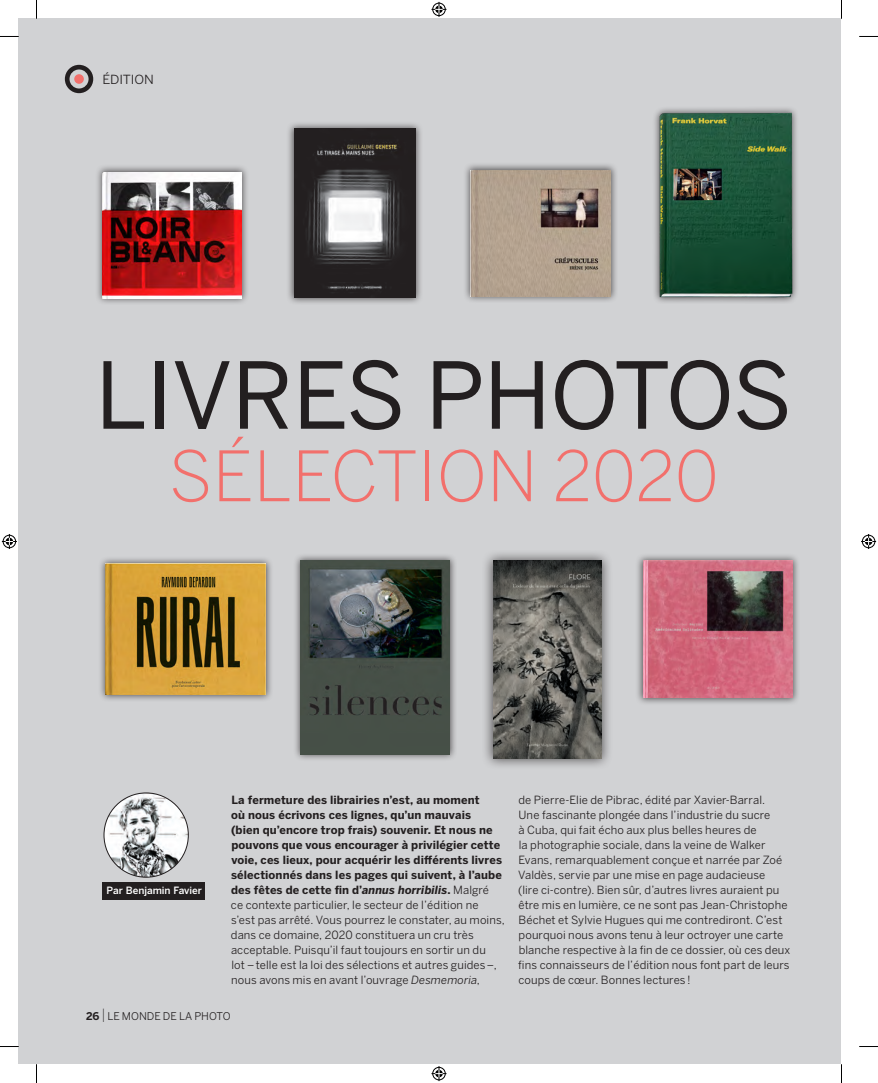
<style>
.page{position:relative;width:878px;height:1083px;background:#fff}
.page>*{position:absolute;margin:0;border:0;box-sizing:border-box;transform-origin:0 0}
.t1{font:91.25px "Benton Sans";letter-spacing:-.01em;color:#231f20}
.t2{font:300 68.75px "Benton Sans";color:#f2706c}
.t3{font:12.5px "Benton Sans";letter-spacing:-.015em;color:#231f20;scale:1.05 1}
._3-titre{font:700 11.25px/15px "Benton Sans";letter-spacing:.01em;color:#231f20}
._3-titre-2{font:11.25px/15px "Benton Sans";letter-spacing:.01em;color:#231f20}
.t4{font:10.62px "Benton Sans";color:#231f20}
._1-BODY{font:500 10px "Benton Sans";letter-spacing:-.005em;color:#fff}
.s1{font-style:italic}
.s2{font-weight:400}
.s3{font-weight:400;font-style:italic}
.s4{font-weight:700}
.s5{font-weight:300;font-size:18px}
</style>
<div class="page">
<div style="left:19px;top:19px;width:821px;height:1045px;background:#d1d2d4"></div>
<svg style="left:65px;top:65px;width:28px;height:28px"></svg>
<div style="left:74px;top:74px;width:10px;height:10px;background:#f2706c;border-radius:50%"></div>
<div style="left:102px;top:882px;width:102px;height:17px;background:#231f20"></div>
<img style="left:104px;top:793px;width:84px;height:84px;border-radius:42px">
<div style="left:95px;top:164px;width:154px;height:141px;background:#231f20;opacity:.75"></div>
<img style="left:103px;top:172px;width:138px;height:126px">
<div style="left:286px;top:121px;width:137px;height:184px;background:#231f20;opacity:.75"></div>
<img style="left:294px;top:128px;width:121px;height:170px">
<div style="left:462px;top:162px;width:156px;height:141px;background:#231f20;opacity:.75"></div>
<img style="left:470px;top:170px;width:140px;height:126px">
<img style="left:654px;top:108px;width:143px;height:195px">
<div style="left:635px;top:553px;width:164px;height:152px;background:#231f20;opacity:.75"></div>
<img style="left:643px;top:561px;width:149px;height:136px">
<div style="left:481px;top:549px;width:132px;height:221px;background:#231f20;opacity:.75"></div>
<img style="left:493px;top:561px;width:108px;height:198px">
<div style="left:98px;top:556px;width:175px;height:146px;background:#231f20;opacity:.75"></div>
<img style="left:106px;top:564px;width:159px;height:130px">
<div style="left:292px;top:553px;width:165px;height:209px;background:#231f20;opacity:.75"></div>
<img style="left:300px;top:561px;width:149px;height:193px">
<svg style="left:0;top:36px;width:19px;height:1px"></svg>
<svg style="left:859px;top:36px;width:18px;height:1px"></svg>
<svg style="left:0;top:1046px;width:19px;height:1px"></svg>
<svg style="left:859px;top:1046px;width:18px;height:1px"></svg>
<svg style="left:36px;top:0;width:1px;height:19px"></svg>
<svg style="left:36px;top:1064px;width:1px;height:19px"></svg>
<svg style="left:840px;top:0;width:2px;height:19px"></svg>
<svg style="left:841px;top:1064px;width:1px;height:19px"></svg>
<svg style="left:431px;top:2px;width:15px;height:15px"></svg>
<svg style="left:431px;top:1066px;width:15px;height:15px"></svg>
<svg style="left:2px;top:534px;width:15px;height:15px"></svg>
<svg style="left:861px;top:534px;width:14px;height:15px"></svg>
<p class="t3" style="left:103px;top:72px;width:50px">ÉDITION</p>
<p class="t1" style="left:95px;top:341px;width:698px">LIVRES PHOTOS</p>
<p class="t2" style="left:168px;top:436px;width:551px">SÉLECTION 2020</p>
<p class="_1-BODY" style="left:106px;top:884px;width:97px">Par Benjamin Favier</p>
<p class="_3-titre" style="left:231px;top:792px;width:275px">La fermeture des librairies n’est, au moment<br>où nous écrivons ces lignes, qu’un mauvais<br>(bien qu’encore trop frais) souvenir. Et nous ne pouvons que vous encourager à privilégier cette voie, ces lieux, pour acquérir les différents livres sélectionnés dans les pages qui suivent, à l’aube des fêtes de cette fin d’<span class="s1">annus horribilis</span>. <span class="s2">Malgré<br>ce contexte particulier, le secteur de l’édition ne s’est pas arrêté. Vous pourrez le constater, au moins, dans ce domaine, 2020 constituera un cru très acceptable. Puisqu’il faut toujours en sortir un du<br>lot –telle est la loi des sélections et autres guides–, nous avons mis en avant l’ouvrage</span> <span class="s3">Desmemoria</span><span class="s2">,</span></p>
<p class="_3-titre-2" style="left:518px;top:792px;width:274px">de Pierre-Elie de Pibrac, édité par Xavier-Barral.<br>Une fascinante plongée dans l’industrie du sucre<br>à Cuba, qui fait écho aux plus belles heures de<br>la photographie sociale, dans la veine de Walker Evans, remarquablement conçue et narrée par Zoé Valdès, servie par une mise en page audacieuse<br>(lire ci-contre). Bien sûr, d’autres livres auraient pu être mis en lumière, ce ne sont pas Jean-Christophe Béchet et Sylvie Hugues qui me contrediront. C’est pourquoi nous avons tenu à leur octroyer une carte blanche respective à la fin de ce dossier, où ces deux fins connaisseurs de l’édition nous font part de leurs coups de cœur. Bonnes lectures!</p>
<p class="t4" style="left:86px;top:1009px;width:146px"><span class="s4">26</span> <span class="s5">I</span> LE MONDE DE LA PHOTO</p>
</div>
